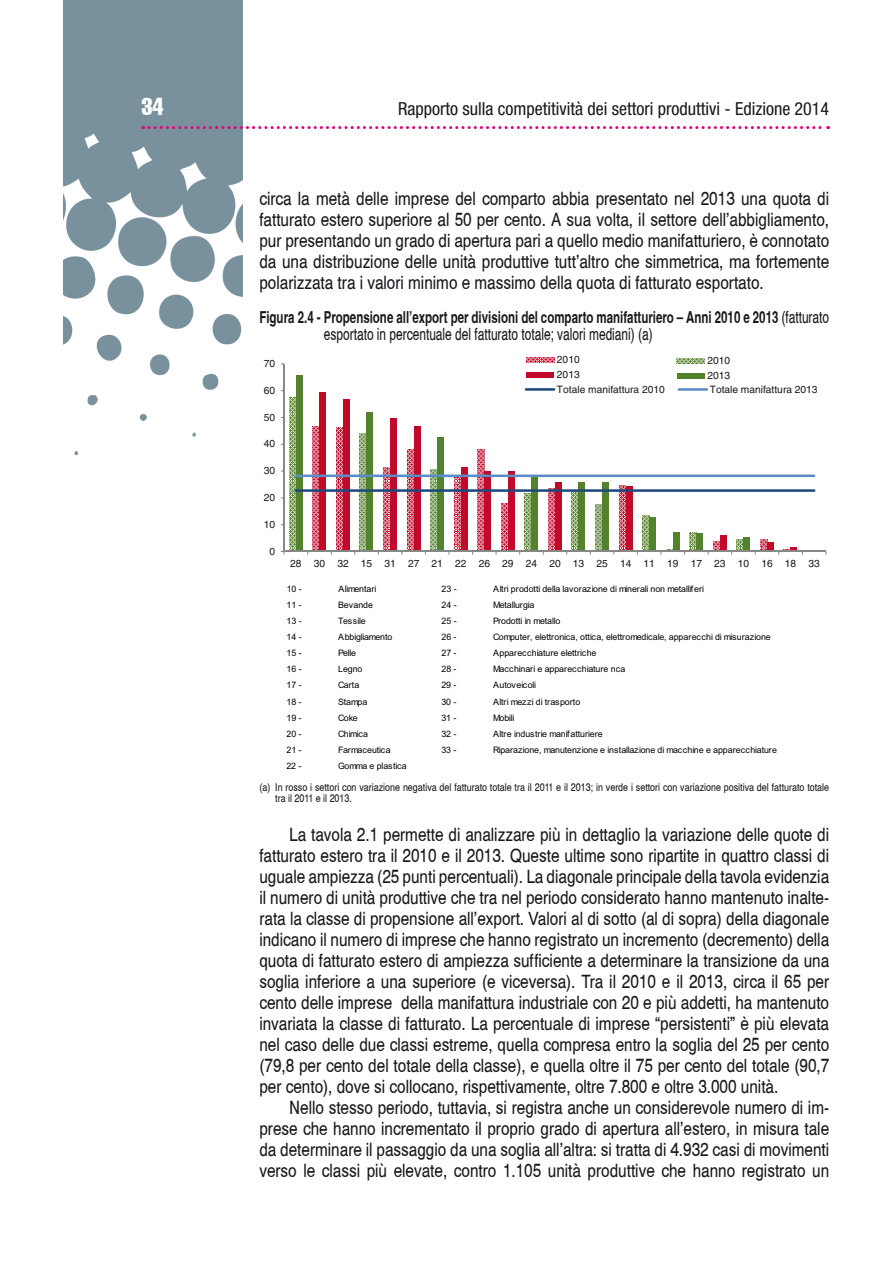
<style>
.page{position:relative;width:893px;height:1263px;background:#fff}
.page>*{position:absolute;margin:0;border:0;box-sizing:border-box;transform-origin:0 0}
.t1{font:extra-condensed 24px "Helvetica";color:#fff}
._02_Id_Stile_testo_c{font:18px/21px "Helvetica Cnd";color:#1a171c;text-align:justify}
.t2{font:condensed 18px "Helvetica Neue LT Std";color:#1a171c}
._13_Id_Tavola_titolo{font:700 condensed 16.5px/16.5px "Helvetica";color:#1a171c;scale:.85 1}
._14_Id_Note_Tavole_F{font:10.5px/10.5px "Helvetica Cnd";color:#1a171c}
.t3{font:10.2px/14.5px "Helvetica LT Std";color:#1a171c}
.t4{font:8.85px "Arial";letter-spacing:-.01em;color:#000}
.t5{font:8.85px "Arial";letter-spacing:-.04em;color:#000}
.s1{font-family:"Helvetica Cnd";font-weight:400;font-stretch:normal}
</style>
<div class="page">
<img style="left:64px;top:0;width:178px;height:454px">
<svg style="left:143px;top:126px;width:686px;height:3px"></svg>
<svg style="left:289px;top:397px;width:7px;height:154px"></svg>
<svg style="left:313px;top:427px;width:6px;height:124px"></svg>
<svg style="left:336px;top:427px;width:7px;height:124px"></svg>
<svg style="left:360px;top:433px;width:7px;height:118px"></svg>
<svg style="left:383px;top:467px;width:7px;height:84px"></svg>
<svg style="left:407px;top:449px;width:7px;height:102px"></svg>
<svg style="left:430px;top:470px;width:7px;height:81px"></svg>
<svg style="left:454px;top:477px;width:7px;height:74px"></svg>
<svg style="left:478px;top:449px;width:6px;height:102px"></svg>
<svg style="left:501px;top:504px;width:7px;height:47px"></svg>
<svg style="left:525px;top:493px;width:6px;height:58px"></svg>
<svg style="left:548px;top:492px;width:7px;height:59px"></svg>
<svg style="left:572px;top:492px;width:7px;height:59px"></svg>
<svg style="left:595px;top:505px;width:7px;height:46px"></svg>
<svg style="left:619px;top:485px;width:7px;height:66px"></svg>
<svg style="left:642px;top:515px;width:7px;height:36px"></svg>
<svg style="left:690px;top:532px;width:6px;height:19px"></svg>
<svg style="left:713px;top:542px;width:7px;height:9px"></svg>
<svg style="left:737px;top:540px;width:6px;height:11px"></svg>
<svg style="left:760px;top:539px;width:7px;height:12px"></svg>
<div style="left:296px;top:375px;width:7px;height:176px;background:#52822b"></div>
<div style="left:319px;top:392px;width:7px;height:159px;background:#c10a2a"></div>
<div style="left:343px;top:399px;width:7px;height:152px;background:#c10a2a"></div>
<div style="left:367px;top:412px;width:6px;height:139px;background:#52822b"></div>
<div style="left:390px;top:418px;width:7px;height:133px;background:#c10a2a"></div>
<div style="left:414px;top:426px;width:6px;height:125px;background:#c10a2a"></div>
<div style="left:437px;top:437px;width:7px;height:114px;background:#52822b"></div>
<div style="left:461px;top:467px;width:6px;height:84px;background:#c10a2a"></div>
<div style="left:484px;top:471px;width:7px;height:80px;background:#c10a2a"></div>
<div style="left:508px;top:471px;width:7px;height:80px;background:#c10a2a"></div>
<div style="left:531px;top:476px;width:7px;height:75px;background:#52822b"></div>
<div style="left:555px;top:481px;width:7px;height:70px;background:#c10a2a"></div>
<div style="left:579px;top:482px;width:6px;height:69px;background:#52822b"></div>
<div style="left:602px;top:482px;width:7px;height:69px;background:#52822b"></div>
<div style="left:626px;top:486px;width:6px;height:65px;background:#c10a2a"></div>
<div style="left:649px;top:517px;width:7px;height:34px;background:#52822b"></div>
<div style="left:673px;top:532px;width:6px;height:19px;background:#52822b"></div>
<div style="left:696px;top:533px;width:7px;height:18px;background:#52822b"></div>
<div style="left:720px;top:535px;width:7px;height:16px;background:#c10a2a"></div>
<div style="left:743px;top:537px;width:7px;height:14px;background:#52822b"></div>
<div style="left:767px;top:542px;width:7px;height:9px;background:#c10a2a"></div>
<hr style="left:284px;top:364px;width:1px;height:187px;background:#878786">
<hr style="left:284px;top:551px;width:542px;height:1px;background:#878786">
<svg style="left:660px;top:550px;width:13px;height:5px"></svg>
<svg style="left:778px;top:547px;width:25px;height:8px"></svg>
<svg style="left:814px;top:550px;width:12px;height:5px"></svg>
<hr style="left:295px;top:489px;width:520px;height:3px;background:#1e497d">
<hr style="left:295px;top:474px;width:520px;height:3px;background:#5a8dc5">
<svg style="left:526px;top:358px;width:28px;height:5px"></svg>
<div style="left:526px;top:372px;width:28px;height:5px;background:#c10a2a"></div>
<hr style="left:525px;top:388px;width:30px;height:3px;background:#1e497d">
<hr style="left:678px;top:388px;width:30px;height:3px;background:#5a8dc5">
<svg style="left:677px;top:358px;width:28px;height:6px"></svg>
<div style="left:677px;top:373px;width:28px;height:5px;background:#52822b"></div>
<h1 class="t1" style="left:141px;top:91px;width:24px">34</h1>
<p class="t2" style="left:398px;top:98px;width:433px">Rapporto sulla competitività dei settori produttivi - Edizione 2014</p>
<p class="_02_Id_Stile_testo_c" style="left:259px;top:187px;width:571px">circa la metà delle imprese del comparto abbia presentato nel 2013 una quota di fatturato estero superiore al 50 per cento. A sua volta, il settore dell’abbigliamento, pur presentando un grado di apertura pari a quello medio manifatturiero, è connotato da una distribuzione delle unità produttive tutt’altro che simmetrica, ma fortemente polarizzata tra i valori minimo e massimo della quota di fatturato esportato.</p>
<p class="_13_Id_Tavola_titolo" style="left:324px;top:309px;width:596px;text-indent:-65px">Figura 2.4 - Propensione all’export per divisioni del comparto manifatturiero – Anni 2010 e 2013 <span class="s1">(fatturato esportato in percentuale del fatturato totale; valori mediani) (a)</span></p>
<p class="t3" style="left:264px;top:356px;width:13px">70</p>
<p class="t3" style="left:264px;top:383px;width:13px">60</p>
<p class="t3" style="left:264px;top:410px;width:13px">50</p>
<p class="t3" style="left:264px;top:437px;width:13px">40</p>
<p class="t3" style="left:264px;top:463px;width:13px">30</p>
<p class="t3" style="left:264px;top:490px;width:13px">20</p>
<p class="t3" style="left:264px;top:517px;width:13px">10</p>
<p class="t3" style="left:269px;top:544px;width:7px">0</p>
<p class="t3" style="left:557px;top:353px;width:109px">2010<br>2013<br>Totale manifattura 2010</p>
<p class="t3" style="left:708px;top:353px;width:24px">2010<br>2013</p>
<p class="t3" style="left:710px;top:382px;width:109px">Totale manifattura 2013</p>
<p class="t3" style="left:290px;top:556px;width:531px">28 30 32 15 31 27 21 22 26 29 24 20 13 25 14 11 19 17 23 10 16 18 33</p>
<p class="t4" style="left:287px;top:583px;width:17px">10 -</p>
<p class="t4" style="left:338px;top:583px;width:40px">Alimentari</p>
<p class="t4" style="left:442px;top:583px;width:17px">23 -</p>
<p class="t4" style="left:493px;top:583px;width:212px">Altri prodotti della lavorazione di minerali non metalliferi</p>
<p class="t4" style="left:287px;top:599px;width:17px">11 -</p>
<p class="t4" style="left:338px;top:599px;width:36px">Bevande</p>
<p class="t4" style="left:442px;top:599px;width:17px">24 -</p>
<p class="t4" style="left:493px;top:599px;width:43px">Metallurgia</p>
<p class="t4" style="left:287px;top:615px;width:17px">13 -</p>
<p class="t4" style="left:338px;top:615px;width:29px">Tessile</p>
<p class="t4" style="left:442px;top:615px;width:17px">25 -</p>
<p class="t4" style="left:493px;top:615px;width:69px">Prodotti in metallo</p>
<p class="t4" style="left:287px;top:631px;width:17px">14 -</p>
<p class="t4" style="left:338px;top:631px;width:56px">Abbigliamento</p>
<p class="t4" style="left:442px;top:631px;width:17px">26 -</p>
<p class="t4" style="left:493px;top:631px;width:279px">Computer, elettronica, ottica, elettromedicale, apparecchi di misurazione</p>
<p class="t4" style="left:287px;top:647px;width:17px">15 -</p>
<p class="t4" style="left:338px;top:647px;width:19px">Pelle</p>
<p class="t4" style="left:441px;top:647px;width:17px">27 -</p>
<p class="t4" style="left:493px;top:647px;width:105px">Apparecchiature elettriche</p>
<p class="t4" style="left:287px;top:663px;width:17px">16 -</p>
<p class="t4" style="left:338px;top:663px;width:26px">Legno</p>
<p class="t4" style="left:441px;top:663px;width:17px">28 -</p>
<p class="t4" style="left:493px;top:663px;width:134px">Macchinari e apparecchiature nca</p>
<p class="t4" style="left:287px;top:679px;width:17px">17 -</p>
<p class="t4" style="left:338px;top:679px;width:23px">Carta</p>
<p class="t4" style="left:441px;top:679px;width:17px">29 -</p>
<p class="t4" style="left:493px;top:679px;width:45px">Autoveicoli</p>
<p class="t4" style="left:287px;top:696px;width:17px">18 -</p>
<p class="t4" style="left:338px;top:696px;width:31px">Stampa</p>
<p class="t4" style="left:441px;top:696px;width:17px">30 -</p>
<p class="t4" style="left:493px;top:696px;width:89px">Altri mezzi di trasporto</p>
<p class="t4" style="left:287px;top:712px;width:17px">19 -</p>
<p class="t4" style="left:338px;top:712px;width:21px">Coke</p>
<p class="t4" style="left:441px;top:712px;width:17px">31 -</p>
<p class="t4" style="left:493px;top:712px;width:23px">Mobili</p>
<p class="t4" style="left:287px;top:728px;width:17px">20 -</p>
<p class="t5" style="left:338px;top:728px;width:31px">Chimica</p>
<p class="t4" style="left:441px;top:728px;width:17px">32 -</p>
<p class="t4" style="left:493px;top:728px;width:111px">Altre industrie manifatturiere</p>
<p class="t4" style="left:286px;top:744px;width:17px">21 -</p>
<p class="t4" style="left:338px;top:744px;width:54px">Farmaceutica</p>
<p class="t4" style="left:441px;top:744px;width:17px">33 -</p>
<p class="t4" style="left:493px;top:744px;width:286px">Riparazione, manutenzione e installazione di macchine e apparecchiature</p>
<p class="t4" style="left:286px;top:760px;width:17px">22 -</p>
<p class="t4" style="left:338px;top:760px;width:70px">Gomma e plastica</p>
<p class="_14_Id_Note_Tavole_F" style="left:275px;top:782px;width:555px;text-indent:-16px">(a) In rosso i settori con variazione negativa del fatturato totale tra il 2011 e il 2013; in verde i settori con variazione positiva del fatturato totale tra il 2011 e il 2013.</p>
<p class="_02_Id_Stile_testo_c" style="left:259px;top:823px;width:571px;text-indent:30px">La tavola 2.1 permette di analizzare più in dettaglio la variazione delle quote di fatturato estero tra il 2010 e il 2013. Queste ultime sono ripartite in quattro classi di uguale ampiezza (25 punti percentuali). La diagonale principale della tavola evidenzia il numero di unità produttive che tra nel periodo considerato hanno mantenuto inalte&shy;rata la classe di propensione all’export. Valori al di sotto (al di sopra) della diagonale indicano il numero di imprese che hanno registrato un incremento (decremento) della quota di fatturato estero di ampiezza sufficiente a determinare la transizione da una soglia inferiore a una superiore (e viceversa). Tra il 2010 e il 2013, circa il 65 per cento delle imprese della manifattura industriale con 20 e più addetti, ha mantenuto invariata la classe di fatturato. La percentuale di imprese “persistenti” è più elevata nel caso delle due classi estreme, quella compresa entro la soglia del 25 per cento (79,8 per cento del totale della classe), e quella oltre il 75 per cento del totale (90,7 per cento), dove si collocano, rispettivamente, oltre 7.800 e oltre 3.000 unità.</p>
<p class="_02_Id_Stile_testo_c" style="left:259px;top:1096px;width:571px;text-indent:30px">Nello stesso periodo, tuttavia, si registra anche un considerevole numero di im&shy;prese che hanno incrementato il proprio grado di apertura all’estero, in misura tale da determinare il passaggio da una soglia all’altra: si tratta di 4.932 casi di movimenti verso le classi più elevate, contro 1.105 unità produttive che hanno registrato un</p>
</div>
